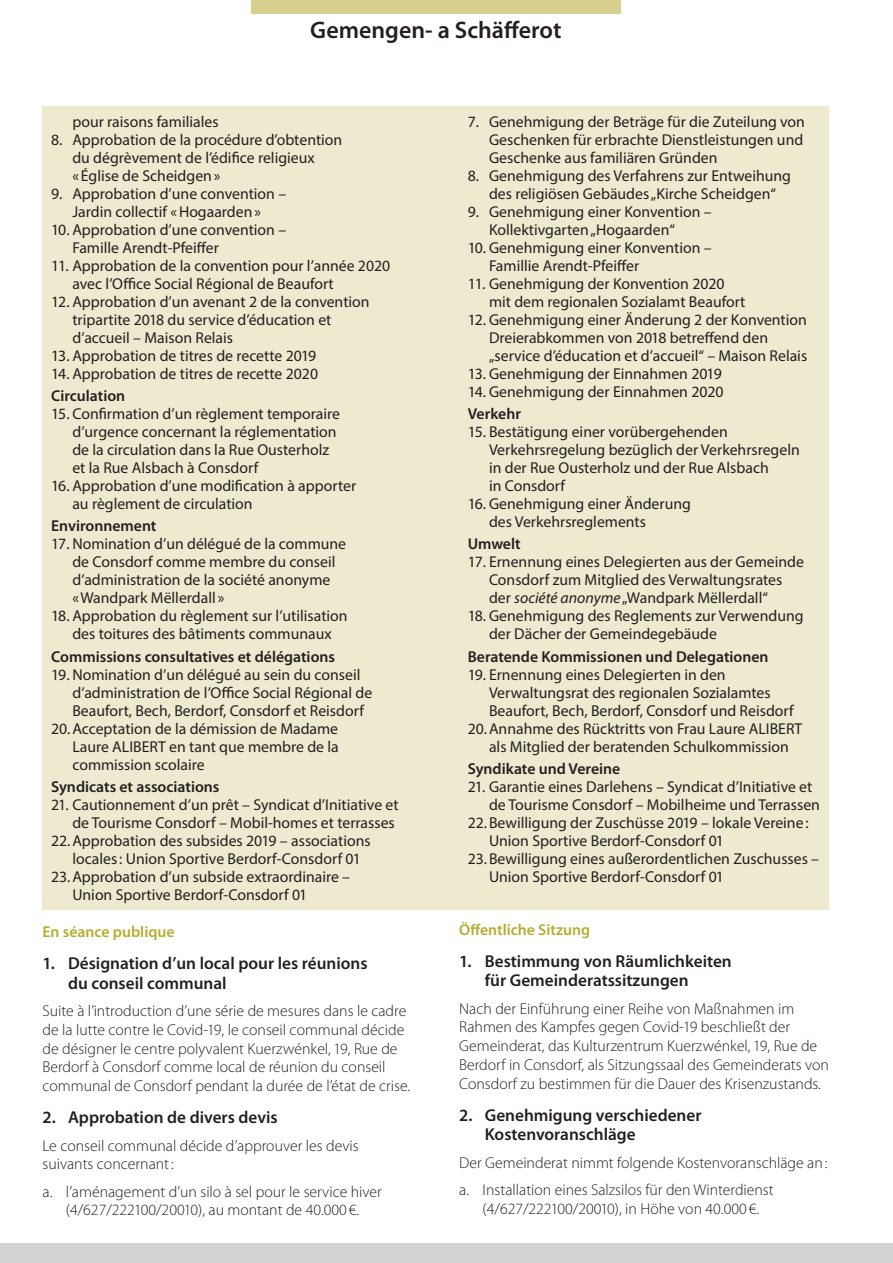
<style>
.page{position:relative;width:893px;height:1263px;background:#fff}
.page>*{position:absolute;margin:0;border:0;box-sizing:border-box;transform-origin:0 0}
.t1{font:600 24px "Myriad Pro";color:#231f20}
.t2{font:600 17.25px/19.5px "Myriad Pro";color:#231f20}
.t3{font:15.75px/18px "Myriad Pro";color:#231f20}
.t4{font:300 15.75px/18.8px "Myriad Pro";color:#231f20}
.t5{font:600 15.75px "Myriad Pro";color:#231f20}
.t6{font:600 15.75px "Myriad Pro";color:#b5ad2e}
.s1{font-style:italic}
</style>
<div class="page">
<div style="left:0;top:1243px;width:893px;height:20px;background:#d1d2d4"></div>
<div style="left:251px;top:0;width:370px;height:14px;background:#d6cf8e"></div>
<div style="left:43px;top:106px;width:786px;height:804px;background:#edeacf"></div>
<h1 class="t1" style="left:310px;top:17px;width:253px">Gemengen- a Schäfferot</h1>
<p class="t3" style="left:72px;top:112px;width:148px">pour raisons familiales</p>
<p class="t3" style="left:72px;top:130px;width:271px;text-indent:-21px">8. Approbation de la procédure d’obtention du dégrèvement de l’édifice religieux<br>« Église de Scheidgen»</p>
<p class="t3" style="left:51px;top:184px;width:237px;text-align:center">9. Approbation d’une convention –<br>Jardin collectif «Hogaarden»</p>
<p class="t3" style="left:72px;top:220px;width:215px;text-indent:-21px">10. Approbation d’une convention –<br>Famille Arendt-Pfeiffer</p>
<p class="t3" style="left:72px;top:256px;width:319px;text-indent:-21px">11. Approbation de la convention pour l’année 2020 avec l’Office Social Régional de Beaufort</p>
<p class="t3" style="left:72px;top:292px;width:299px;text-indent:-21px">12. Approbation d’un avenant 2 de la convention tripartite 2018 du service d’éducation et d’accueil – Maison Relais</p>
<p class="t3" style="left:51px;top:346px;width:267px">13. Approbation de titres de recette 2019</p>
<p class="t3" style="left:51px;top:364px;width:268px">14. Approbation de titres de recette 2020</p>
<p class="t5" style="left:51px;top:387px;width:76px">Circulation</p>
<p class="t3" style="left:72px;top:404px;width:269px;text-indent:-21px">15. Confirmation d’un règlement temporaire d’urgence concernant la réglementation de la circulation dans la Rue Ousterholz et la Rue Alsbach à Consdorf</p>
<p class="t3" style="left:72px;top:476px;width:285px;text-indent:-21px">16. Approbation d’une modification à apporter au règlement de circulation</p>
<p class="t5" style="left:51px;top:517px;width:107px">Environnement</p>
<p class="t3" style="left:72px;top:535px;width:275px;text-indent:-21px">17. Nomination d’un délégué de la commune de Consdorf comme membre du conseil d’administration de la société anonyme «Wandpark Mëllerdall »</p>
<p class="t3" style="left:51px;top:607px;width:298px;text-align:center">18. Approbation du règlement sur l’utilisation des toitures des bâtiments communaux</p>
<p class="t5" style="left:51px;top:647px;width:285px">Commissions consultatives et délégations</p>
<p class="t3" style="left:51px;top:665px;width:311px">19. Nomination d’un délégué au sein du conseil</p>
<p class="t3" style="left:72px;top:683px;width:301px">d’administration de l’Office Social Régional de</p>
<p class="t3" style="left:72px;top:701px;width:293px">Beaufort, Bech, Berdorf, Consdorf et Reisdorf</p>
<p class="t3" style="left:51px;top:719px;width:289px">20.Acceptation de la démission de Madame</p>
<p class="t3" style="left:72px;top:737px;width:268px">Laure ALIBERT en tant que membre de la</p>
<p class="t3" style="left:72px;top:755px;width:134px">commission scolaire</p>
<p class="t5" style="left:51px;top:778px;width:170px">Syndicats et associations</p>
<p class="t3" style="left:51px;top:795px;width:349px">21. Cautionnement d’un prêt – Syndicat d’Initiative et</p>
<p class="t3" style="left:72px;top:813px;width:324px">de Tourisme Consdorf – Mobil-homes et terrasses</p>
<p class="t3" style="left:51px;top:831px;width:321px">22.Approbation des subsides 2019 – associations</p>
<p class="t3" style="left:72px;top:849px;width:290px">locales: Union Sportive Berdorf-Consdorf 01</p>
<p class="t3" style="left:51px;top:867px;width:300px">23.Approbation d’un subside extraordinaire –</p>
<p class="t3" style="left:72px;top:885px;width:236px">Union Sportive Berdorf-Consdorf 01</p>
<p class="t6" style="left:43px;top:923px;width:134px">En séance publique</p>
<p class="t2" style="left:68px;top:954px;width:301px;text-indent:-26px">1. Désignation d’un local pour les réunions du conseil communal</p>
<p class="t4" style="left:43px;top:1002px;width:369px">Suite à l’introduction d’une série de mesures dans le cadre de la lutte contre le Covid-19, le conseil communal décide de désigner le centre polyvalent Kuerzwénkel, 19, Rue de Berdorf à Consdorf comme local de réunion du conseil communal de Consdorf pendant la durée de l’état de crise.</p>
<p class="t2" style="left:43px;top:1108px;width:237px">2. Approbation de divers devis</p>
<p class="t4" style="left:43px;top:1136px;width:318px">Le conseil communal décide d’approuver les devis suivants concernant:</p>
<p class="t4" style="left:43px;top:1182px;width:341px;text-align:center">a. l’aménagement d’un silo à sel pour le service hiver (4/627/222100/20010), au montant de 40.000 €.</p>
<p class="t3" style="left:489px;top:112px;width:317px;text-align:justify;text-indent:-21px">7. Genehmigung der Beträge für die Zuteilung von Geschenken für erbrachte Dienstleistungen und Geschenke aus familiären Gründen</p>
<p class="t3" style="left:468px;top:166px;width:325px;text-align:center">8. Genehmigung des Verfahrens zur Entweihung des religiösen Gebäudes „Kirche Scheidgen“</p>
<p class="t3" style="left:489px;top:202px;width:224px;text-indent:-21px">9. Genehmigung einer Konvention –<br>Kollektivgarten „Hogaarden“</p>
<p class="t3" style="left:489px;top:238px;width:224px;text-indent:-21px">10. Genehmigung einer Konvention –<br>Famillie Arendt-Pfeiffer</p>
<p class="t3" style="left:489px;top:274px;width:258px;text-indent:-21px">11. Genehmigung der Konvention 2020 mit dem regionalen Sozialamt Beaufort</p>
<p class="t3" style="left:489px;top:310px;width:320px;text-indent:-21px">12. Genehmigung einer Änderung 2 der Konvention<br>Dreierabkommen von 2018 betreffend den „service d’éducation et d’accueil“ – Maison Relais</p>
<p class="t3" style="left:468px;top:364px;width:256px">13. Genehmigung der Einnahmen 2019</p>
<p class="t3" style="left:468px;top:382px;width:257px">14. Genehmigung der Einnahmen 2020</p>
<p class="t5" style="left:468px;top:405px;width:55px">Verkehr</p>
<p class="t3" style="left:489px;top:422px;width:312px;text-indent:-21px">15. Bestätigung einer vorübergehenden Verkehrsregelung bezüglich der Verkehrsregeln in der Rue Ousterholz und der Rue Alsbach<br>in Consdorf</p>
<p class="t3" style="left:489px;top:494px;width:203px;text-indent:-21px">16. Genehmigung einer Änderung des Verkehrsreglements</p>
<p class="t5" style="left:468px;top:535px;width:54px">Umwelt</p>
<p class="t3" style="left:489px;top:553px;width:316px;text-indent:-21px">17. Ernennung eines Delegierten aus der Gemeinde<br>Consdorf zum Mitglied des Verwaltungsrates der <span class="s1">société anonyme</span> „Wandpark Mëllerdall“</p>
<p class="t3" style="left:489px;top:607px;width:316px;text-indent:-21px">18. Genehmigung des Reglements zur Verwendung der Dächer der Gemeindegebäude</p>
<p class="t5" style="left:468px;top:648px;width:302px">Beratende Kommissionen und Delegationen</p>
<p class="t3" style="left:468px;top:665px;width:259px">19. Ernennung eines Delegierten in den</p>
<p class="t3" style="left:489px;top:683px;width:283px">Verwaltungsrat des regionalen Sozialamtes</p>
<p class="t3" style="left:489px;top:701px;width:306px">Beaufort, Bech, Berdorf, Consdorf und Reisdorf</p>
<p class="t3" style="left:468px;top:719px;width:336px">20.Annahme des Rücktritts von Frau Laure ALIBERT</p>
<p class="t3" style="left:489px;top:737px;width:301px">als Mitglied der beratenden Schulkommission</p>
<p class="t5" style="left:468px;top:760px;width:154px">Syndikate und Vereine</p>
<p class="t3" style="left:468px;top:777px;width:346px">21. Garantie eines Darlehens – Syndicat d’Initiative et</p>
<p class="t3" style="left:489px;top:795px;width:332px">de Tourisme Consdorf – Mobilheime und Terrassen</p>
<p class="t3" style="left:468px;top:813px;width:343px">22.Bewilligung der Zuschüsse 2019 – lokale Vereine:</p>
<p class="t3" style="left:489px;top:831px;width:236px">Union Sportive Berdorf-Consdorf 01</p>
<p class="t3" style="left:468px;top:849px;width:353px">23.Bewilligung eines außerordentlichen Zuschusses –</p>
<p class="t3" style="left:489px;top:867px;width:236px">Union Sportive Berdorf-Consdorf 01</p>
<p class="t6" style="left:459px;top:920px;width:132px">Öffentliche Sitzung</p>
<p class="t2" style="left:485px;top:951px;width:249px;text-indent:-26px">1. Bestimmung von Räumlichkeiten für Gemeinderatssitzungen</p>
<p class="t4" style="left:459px;top:999px;width:371px">Nach der Einführung einer Reihe von Maßnahmen im Rahmen des Kampfes gegen Covid-19 beschließt der Gemeinderat, das Kulturzentrum Kuerzwénkel, 19, Rue de Berdorf in Consdorf, als Sitzungssaal des Gemeinderats von Consdorf zu bestimmen für die Dauer des Krisenzustands.</p>
<p class="t2" style="left:485px;top:1105px;width:218px;text-indent:-26px">2. Genehmigung verschiedener<br>Kostenvoranschläge</p>
<p class="t4" style="left:459px;top:1149px;width:370px;line-height:27.3px">Der Gemeinderat nimmt folgende Kostenvoranschläge an: a. Installation eines Salzsilos für den Winterdienst</p>
<p class="t4" style="left:483px;top:1199px;width:278px">(4/627/222100/20010), in Höhe von 40.000 €.</p>
</div>
